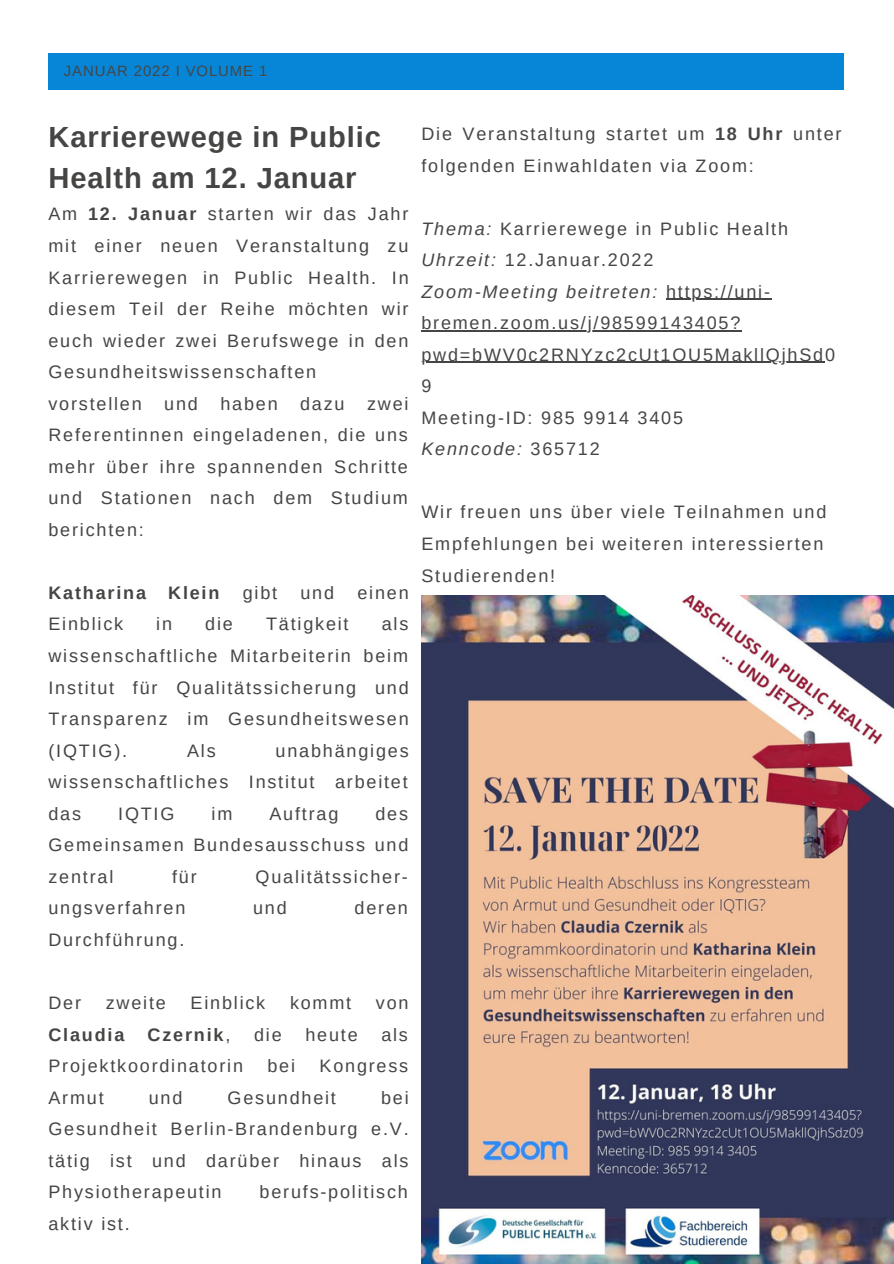
<style>
.page{position:relative;width:894px;height:1264px;background:#fff}
.page>*{position:absolute;margin:0;border:0;box-sizing:border-box;transform-origin:0 0}
.t1{font:700 29.1px/40.5px "Arimo";letter-spacing:.03em;color:#464544}
.t2{font:18px/31.5px "Arimo";letter-spacing:.1em;color:#464544}
.t3{font:700 18px "Arimo";letter-spacing:.1em;color:#464544}
.t4{font:italic 18px "Arimo";letter-spacing:.1em;color:#464544}
.t5{font:14.85px "Arimo";letter-spacing:.06em;color:#464544}
.s1{font-weight:700}
.s2{font-style:italic}
.s3{font-style:normal}
.s4{font-weight:400}
</style>
<div class="page">
<div style="left:48px;top:53px;width:795px;height:36px;background:#0786d8"></div>
<img style="left:421px;top:595px;width:472px;height:668px">
<hr style="left:665px;top:299px;width:106px;height:1px;background:#464544">
<hr style="left:421px;top:330px;width:321px;height:1px;background:#464544">
<hr style="left:421px;top:362px;width:403px;height:1px;background:#464544">
<p class="t5" style="left:64px;top:63px;width:205px">JANUAR 2022 I VOLUME 1</p>
<p class="t1" style="left:48px;top:117px;width:334px">Karrierewege in Public<br>Health am 12. Januar</p>
<p class="t2" style="left:48px;top:198px;width:361px">Am <span class="s1">12. Januar</span> starten wir das Jahr mit einer neuen Veranstaltung zu<br>Karrierewegen in Public Health. In diesem Teil der Reihe möchten wir euch wieder zwei Berufswege in den<br>Gesundheitswissenschaften vorstellen und haben dazu zwei<br>Referentinnen eingeladenen, die uns mehr über ihre spannenden Schritte und Stationen nach dem Studium berichten:</p>
<p class="t3" style="left:48px;top:582px;width:172px">Katharina Klein</p>
<p class="t2" style="left:243px;top:577px;width:36px">gibt</p>
<p class="t2" style="left:300px;top:577px;width:35px">und</p>
<p class="t2" style="left:357px;top:577px;width:53px">einen</p>
<p class="t2" style="left:48px;top:608px;width:76px">Einblick</p>
<p class="t2" style="left:156px;top:608px;width:17px">in</p>
<p class="t2" style="left:205px;top:608px;width:29px">die</p>
<p class="t2" style="left:266px;top:608px;width:84px">Tätigkeit</p>
<p class="t2" style="left:48px;top:608px;width:362px;text-align:justify;text-indent:333px">als wissenschaftliche Mitarbeiterin beim Institut für Qualitätssicherung und Transparenz im Gesundheitswesen (IQTIG).</p>
<p class="t2" style="left:48px;top:734px;width:361px;text-align:justify;text-indent:227px">unabhängiges wissenschaftliches Institut arbeitet das</p>
<p class="t2" style="left:187px;top:734px;width:30px">Als</p>
<p class="t2" style="left:48px;top:797px;width:361px;text-align:justify;text-indent:327px">des Gemeinsamen Bundesausschuss und zentral</p>
<p class="t2" style="left:118px;top:797px;width:58px">IQTIG</p>
<p class="t2" style="left:211px;top:797px;width:22px">im</p>
<p class="t2" style="left:269px;top:797px;width:70px">Auftrag</p>
<p class="t2" style="left:172px;top:860px;width:26px">für</p>
<p class="t2" style="left:255px;top:860px;width:154px">Qualitätssicher-</p>
<p class="t2" style="left:48px;top:892px;width:138px">ungsverfahren</p>
<p class="t2" style="left:253px;top:892px;width:35px">und</p>
<p class="t2" style="left:354px;top:892px;width:55px">deren</p>
<p class="t2" style="left:48px;top:923px;width:137px">Durchführung.</p>
<p class="t2" style="left:421px;top:118px;width:421px">Die Veranstaltung startet um <span class="s1">18 Uhr</span> unter folgenden Einwahldaten via Zoom:</p>
<p class="t2" style="left:421px;top:213px;width:368px"><span class="s2">Thema:</span> Karrierewege in Public Health</p>
<p class="t2" style="left:421px;top:244px;width:233px"><span class="s2">Uhrzeit:</span> 12.Januar.2022</p>
<p class="t2" style="left:421px;top:276px;width:415px"><span class="s2">Zoom-Meeting beitreten:</span> https://uni&shy;bremen.zoom.us/j/98599143405? pwd=bWV0c2RNYzc2cUt1OU5MakllQjhSd0<br>9</p>
<p class="t2" style="left:421px;top:402px;width:263px">Meeting-ID: 985 9914 3405</p>
<p class="t4" style="left:421px;top:439px;width:180px">Kenncode: <span class="s3">365712</span></p>
<p class="t2" style="left:421px;top:496px;width:406px">Wir freuen uns über viele Teilnahmen und<br>Empfehlungen bei weiteren interessierten<br>Studierenden!</p>
<p class="t2" style="left:48px;top:986px;width:34px">Der</p>
<p class="t2" style="left:106px;top:986px;width:62px">zweite</p>
<p class="t2" style="left:190px;top:986px;width:76px">Einblick</p>
<p class="t2" style="left:290px;top:986px;width:63px">kommt</p>
<p class="t2" style="left:376px;top:986px;width:34px">von</p>
<p class="t3" style="left:48px;top:1024px;width:77px">Claudia</p>
<p class="t3" style="left:148px;top:1024px;width:84px">Czernik<span class="s4">,</span></p>
<p class="t2" style="left:254px;top:1018px;width:29px">die</p>
<p class="t2" style="left:305px;top:1018px;width:54px">heute</p>
<p class="t2" style="left:381px;top:1018px;width:28px">als</p>
<p class="t2" style="left:48px;top:1050px;width:196px">Projektkoordinatorin</p>
<p class="t2" style="left:267px;top:1050px;width:29px">bei</p>
<p class="t2" style="left:319px;top:1050px;width:90px">Kongress</p>
<p class="t2" style="left:48px;top:1081px;width:57px">Armut</p>
<p class="t2" style="left:149px;top:1081px;width:35px">und</p>
<p class="t2" style="left:227px;top:1081px;width:110px">Gesundheit</p>
<p class="t2" style="left:48px;top:1081px;width:361px;text-align:justify;text-indent:332px">bei Gesundheit Berlin-Brandenburg e.V. tätig ist und darüber hinaus als Physiotherapeutin</p>
<p class="t2" style="left:259px;top:1176px;width:150px">berufs-politisch</p>
<p class="t2" style="left:48px;top:1207px;width:83px">aktiv ist.</p>
</div>
